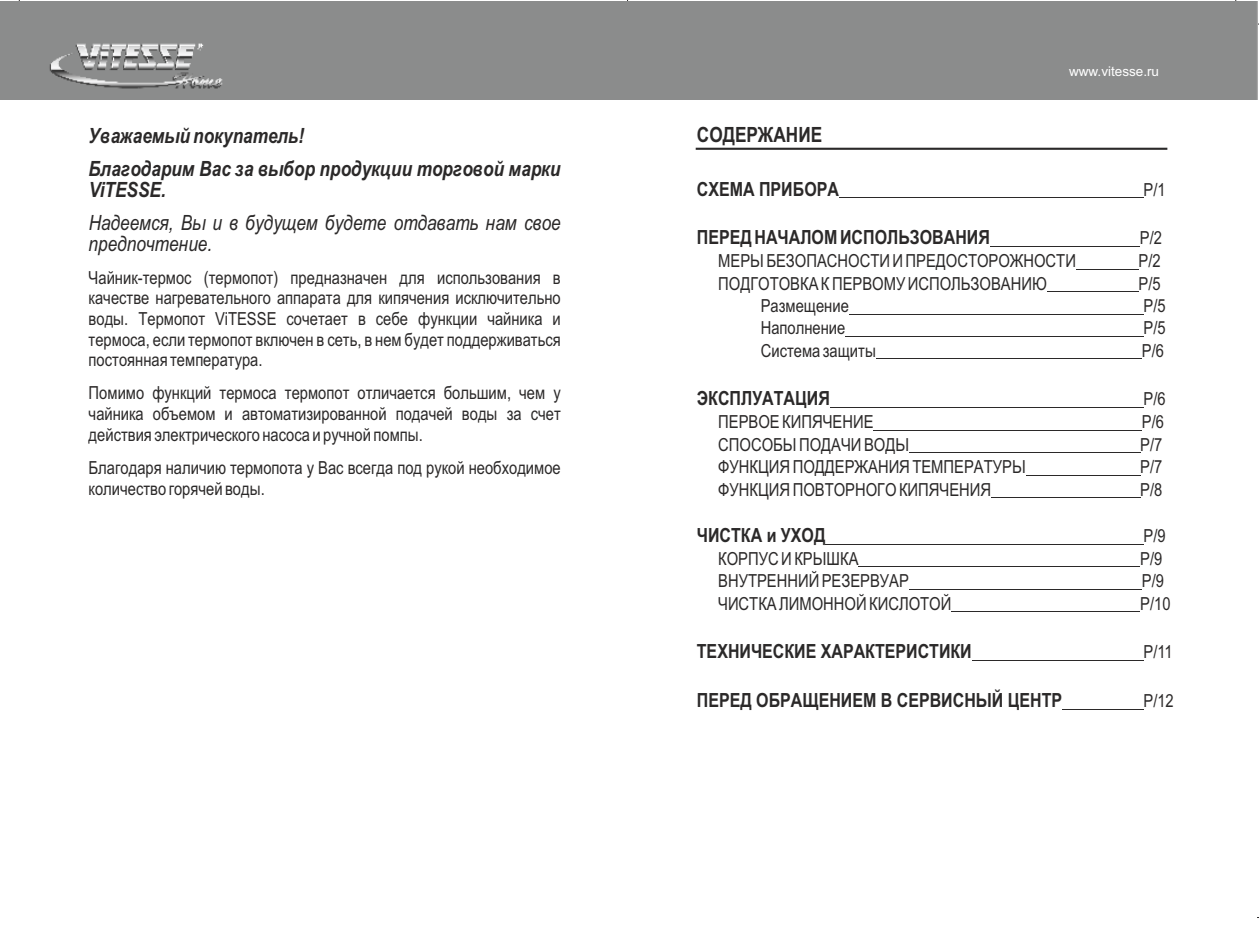
<style>
.page{position:relative;width:1259px;height:936px;background:#fff}
.page>*{position:absolute;margin:0;border:0;box-sizing:border-box;transform-origin:0 0}
.t1{font:italic 700 21px/33px "Arial Narrow";color:#2b2929}
.t2{font:italic 21px/20.7px "Arial Narrow";color:#2b2929}
.t3{font:700 21px "Arial Narrow";color:#2b2929}
.t4{font:700 19.5px "Arial Narrow";color:#2b2929}
.t5{font:18px/20.7px "Arial Narrow";color:#2b2929;text-align:justify}
.t6{font:13.5px "Arial";color:#fff}
</style>
<div class="page">
<div style="left:0;top:2px;width:1257px;height:98px;background:#8b8c8c"></div>
<hr style="left:695px;top:148px;width:472px;height:2px;background:#2b2929">
<hr style="left:839px;top:197px;width:304px;height:1px;background:#2b2929">
<hr style="left:990px;top:246px;width:150px;height:1px;background:#2b2929">
<hr style="left:1076px;top:269px;width:62px;height:1px;background:#2b2929">
<hr style="left:1047px;top:291px;width:91px;height:1px;background:#2b2929">
<hr style="left:849px;top:314px;width:294px;height:1px;background:#2b2929">
<hr style="left:845px;top:336px;width:298px;height:1px;background:#2b2929">
<hr style="left:876px;top:358px;width:265px;height:1px;background:#2b2929">
<hr style="left:830px;top:407px;width:313px;height:1px;background:#2b2929">
<hr style="left:873px;top:430px;width:268px;height:1px;background:#2b2929">
<hr style="left:909px;top:452px;width:231px;height:1px;background:#2b2929">
<hr style="left:1025px;top:474px;width:115px;height:1px;background:#2b2929">
<hr style="left:991px;top:497px;width:149px;height:1px;background:#2b2929">
<hr style="left:825px;top:543px;width:318px;height:1px;background:#2b2929">
<hr style="left:858px;top:566px;width:282px;height:1px;background:#2b2929">
<hr style="left:909px;top:589px;width:232px;height:1px;background:#2b2929">
<hr style="left:951px;top:611px;width:189px;height:1px;background:#2b2929">
<hr style="left:971px;top:660px;width:172px;height:1px;background:#2b2929">
<hr style="left:1062px;top:709px;width:81px;height:1px;background:#2b2929">
<p class="t1" style="left:89px;top:121px;width:474px">Уважаемый покупатель!<br>Благодарим Вас за выбор продукции торговой марки</p>
<p class="t1" style="left:89px;top:175px;width:79px">ViTESSE.</p>
<p class="t2" style="left:89px;top:214px;width:474px">Надеемся, Вы и в будущем будете отдавать нам свое предпочтение.</p>
<p class="t5" style="left:89px;top:268px;width:474px">Чайник-термос (термопот) предназначен для использования в качестве нагревательного аппарата для кипячения исключительно воды. Термопот ViTESSE сочетает в себе функции чайника и термоса, если термопот включен в сеть, в нем будет поддерживаться постоянная температура.</p>
<p class="t5" style="left:89px;top:384px;width:474px">Помимо функций термоса термопот отличается большим, чем у чайника объемом и автоматизированной подачей воды за счет действия электрического насоса и ручной помпы.</p>
<p class="t5" style="left:89px;top:459px;width:474px">Благодаря наличию термопота у Вас всегда под рукой необходимое количество горячей воды.</p>
<p class="t6" style="left:1069px;top:67px;width:92px">www.vitesse.ru</p>
<p class="t3" style="left:697px;top:127px;width:127px">СОДЕРЖАНИЕ</p>
<p class="t4" style="left:697px;top:181px;width:144px">СХЕМА ПРИБОРА</p>
<p class="t5" style="left:1143px;top:180px;width:24px">P/1</p>
<p class="t4" style="left:697px;top:230px;width:295px">ПЕРЕДНАЧАЛОМИСПОЛЬЗОВАНИЯ</p>
<p class="t5" style="left:1140px;top:229px;width:24px">P/2</p>
<p class="t5" style="left:718px;top:252px;width:359px">МЕРЫБЕЗОПАСНОСТИИПРЕДОСТОРОЖНОСТИ</p>
<p class="t5" style="left:1138px;top:252px;width:24px">P/2</p>
<p class="t5" style="left:718px;top:274px;width:330px">ПОДГОТОВКА КПЕРВОМУИСПОЛЬЗОВАНИЮ</p>
<p class="t5" style="left:1138px;top:274px;width:24px">P/5</p>
<p class="t5" style="left:760px;top:297px;width:90px">Размещение</p>
<p class="t5" style="left:1143px;top:297px;width:24px">P/5</p>
<p class="t5" style="left:760px;top:319px;width:86px">Наполнение</p>
<p class="t5" style="left:1143px;top:319px;width:24px">P/5</p>
<p class="t5" style="left:760px;top:342px;width:117px">Система защиты</p>
<p class="t5" style="left:1141px;top:342px;width:24px">P/6</p>
<p class="t4" style="left:697px;top:391px;width:134px">ЭКСПЛУАТАЦИЯ</p>
<p class="t5" style="left:1143px;top:390px;width:24px">P/6</p>
<p class="t5" style="left:718px;top:413px;width:157px">ПЕРВОЕКИПЯЧЕНИЕ</p>
<p class="t5" style="left:1141px;top:413px;width:24px">P/6</p>
<p class="t5" style="left:718px;top:435px;width:192px">СПОСОБЫПОДАЧИВОДЫ</p>
<p class="t5" style="left:1140px;top:435px;width:24px">P/7</p>
<p class="t5" style="left:718px;top:458px;width:309px">ФУНКЦИЯПОДДЕРЖАНИЯТЕМПЕРАТУРЫ</p>
<p class="t5" style="left:1140px;top:458px;width:24px">P/7</p>
<p class="t5" style="left:718px;top:480px;width:274px">ФУНКЦИЯПОВТОРНОГОКИПЯЧЕНИЯ</p>
<p class="t5" style="left:1140px;top:480px;width:24px">P/8</p>
<p class="t4" style="left:697px;top:528px;width:130px">ЧИСТКА и УХОД</p>
<p class="t5" style="left:1143px;top:527px;width:24px">P/9</p>
<p class="t5" style="left:718px;top:550px;width:142px">КОРПУСИКРЫШКА</p>
<p class="t5" style="left:1140px;top:550px;width:24px">P/9</p>
<p class="t5" style="left:718px;top:572px;width:192px">ВНУТРЕННИЙРЕЗЕРВУАР</p>
<p class="t5" style="left:1141px;top:572px;width:24px">P/9</p>
<p class="t5" style="left:718px;top:594px;width:235px">ЧИСТКАЛИМОННОЙКИСЛОТОЙ</p>
<p class="t5" style="left:1140px;top:594px;width:32px">P/10</p>
<p class="t4" style="left:697px;top:644px;width:276px">ТЕХНИЧЕСКИЕ ХАРАКТЕРИСТИКИ</p>
<p class="t5" style="left:1143px;top:643px;width:31px">P/11</p>
<p class="t4" style="left:697px;top:693px;width:367px">ПЕРЕД ОБРАЩЕНИЕМ В СЕРВИСНЫЙ ЦЕНТР</p>
<p class="t5" style="left:1143px;top:692px;width:32px">P/12</p>
</div>
